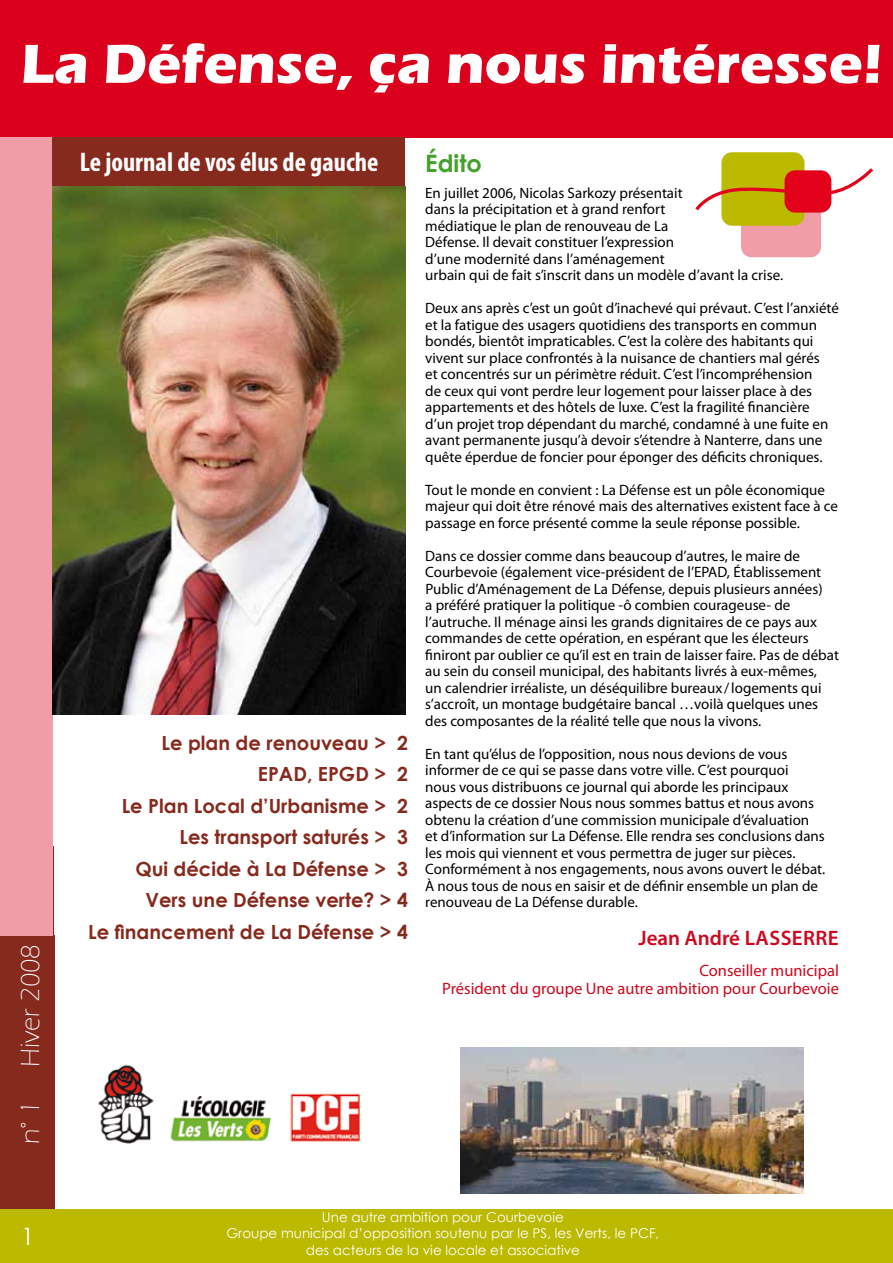
<style>
.page{position:relative;width:893px;height:1263px;background:#fff}
.page>*{position:absolute;margin:0;border:0;box-sizing:border-box;transform-origin:0 0}
.t1{font:700 57px "Eras ITC";color:#fff}
.t2{font:700 condensed 27px "Myriad Pro";color:#fff}
.t3{font:300 27px "Eras ITC";color:#fff}
.t4{font:700 24px "Century Gothic";color:#44a12b}
.t5{font:24px "Century Gothic";color:#fff}
.t6{font:600 21px "Myriad Pro";letter-spacing:.02em;color:#cd071e}
.t7{font:700 19.5px/31.5px "Century Gothic";color:#872a1e;text-align:right}
.t8{font:16.5px/18px "Myriad Pro";color:#cd071e;text-align:right}
.t9{font:15px/16.5px "Myriad Pro";color:#000}
.t10{font:13.5px/16.5px "Century Gothic";color:#fff;text-align:center}
</style>
<div class="page">
<div style="left:0;top:1209px;width:893px;height:54px;background:#bbb900"></div>
<div style="left:0;top:0;width:893px;height:137px;background:#db001b"></div>
<div style="left:0;top:935px;width:54px;height:274px;background:#872a1e"></div>
<div style="left:0;top:137px;width:53px;height:798px;background:#f19da7"></div>
<div style="left:53px;top:137px;width:352px;height:51px;background:#872a1e"></div>
<div style="left:741px;top:199px;width:80px;height:58px;background:#f19da7;border-radius:11px"></div>
<div style="left:721px;top:152px;width:83px;height:74px;background:#bbb900;border-radius:11px"></div>
<svg style="left:695px;top:166px;width:179px;height:47px"></svg>
<img style="left:53px;top:186px;width:352px;height:528px">
<img style="left:98px;top:1064px;width:262px;height:80px">
<img style="left:461px;top:1047px;width:342px;height:146px">
<h1 class="t1" style="left:21px;top:31px;width:863px">La Défense, ça nous intéresse!</h1>
<h2 class="t3" style="left:15px;top:1067px;width:124px;rotate:-90deg">Hiver 2008</h2>
<h2 class="t3" style="left:15px;top:1144px;width:45px;rotate:-90deg">n° 1</h2>
<h3 class="t5" style="left:21px;top:1220px;width:15px">1</h3>
<h2 class="t2" style="left:80px;top:145px;width:300px">Le journal de vos élus de gauche</h2>
<h3 class="t7" style="left:88px;top:726px;width:321px">Le plan de renouveau &gt; 2<br>EPAD, EPGD &gt; 2<br>Le Plan Local d’Urbanisme &gt; 2<br>Les transport saturés &gt; 3<br>Qui décide à La Défense &gt; 3<br>Vers une Défense verte? &gt; 4<br>Le financement de La Défense &gt; 4</h3>
<h3 class="t4" style="left:425px;top:145px;width:58px">édito</h3>
<p class="t9" style="left:425px;top:184px;width:359px">En juillet 2006, Nicolas Sarkozy présentait<br>dans la précipitation et à grand renfort<br>médiatique le plan de renouveau de La<br>Défense. Il devait constituer l’expression<br>d’une modernité dans l’aménagement<br>urbain qui de fait s’inscrit dans un modèle d’avant la crise.</p>
<p class="t9" style="left:425px;top:300px;width:415px">Deux ans après c’est un goût d’inachevé qui prévaut. C’est l’anxiété et la fatigue des usagers quotidiens des transports en commun bondés, bientôt impraticables. C’est la colère des habitants qui vivent sur place confrontés à la nuisance de chantiers mal gérés<br>et concentrés sur un périmètre réduit. C’est l’incompréhension<br>de ceux qui vont perdre leur logement pour laisser place à des appartements et des hôtels de luxe. C’est la fragilité financière d’un projet trop dépendant du marché, condamné à une fuite en avant permanente jusqu’à devoir s’étendre à Nanterre, dans une quête éperdue de foncier pour éponger des déficits chroniques.</p>
<p class="t9" style="left:425px;top:481px;width:414px">Tout le monde en convient : La Défense est un pôle économique majeur qui doit être rénové mais des alternatives existent face à ce passage en force présenté comme la seule réponse possible.</p>
<p class="t9" style="left:425px;top:547px;width:415px">Dans ce dossier comme dans beaucoup d’autres, le maire de Courbevoie (également vice-président de l’EPAD, établissement public d’aménagement de La Défense, depuis plusieurs années)<br>a préféré pratiquer la politique -ô combien courageuse- de l’autruche. Il ménage ainsi les grands dignitaires de ce pays aux commandes de cette opération, en espérant que les électeurs finiront par oublier ce qu’il est en train de laisser faire. Pas de débat au sein du conseil municipal, des habitants livrés à eux-mêmes,<br>un calendrier irréaliste, un déséquilibre bureaux /logements qui s’accroît, un montage budgétaire bancal …voilà quelques unes des composantes de la réalité telle que nous la vivons.</p>
<p class="t9" style="left:425px;top:745px;width:401px">En tant qu’élus de l’opposition, nous nous devions de vous informer de ce qui se passe dans votre ville. C’est pourquoi<br>nous vous distribuons ce journal qui aborde les principaux aspects de ce dossier Nous nous sommes battus et nous avons obtenu la création d’une commission municipale d’évaluation et d’information sur La Défense. Elle rendra ses conclusions dans les mois qui viennent et vous permettra de juger sur pièces.<br>Conformément à nos engagements, nous avons ouvert le débat.<br>À nous tous de nous en saisir et de définir ensemble un plan de renouveau de La Défense durable.</p>
<h3 class="t6" style="left:638px;top:925px;width:202px">JEAN ANDRÉ LASSERRE</h3>
<p class="t8" style="left:442px;top:961px;width:398px">Conseiller municipal<br>Président du groupe Une autre ambition pour Courbevoie</p>
<p class="t10" style="left:227px;top:1208px;width:434px">Une autre ambition pour Courbevoie<br>Groupe municipal d’opposition soutenu par le PS, les Verts, le PCF, des acteurs de la vie locale et associative</p>
</div>
